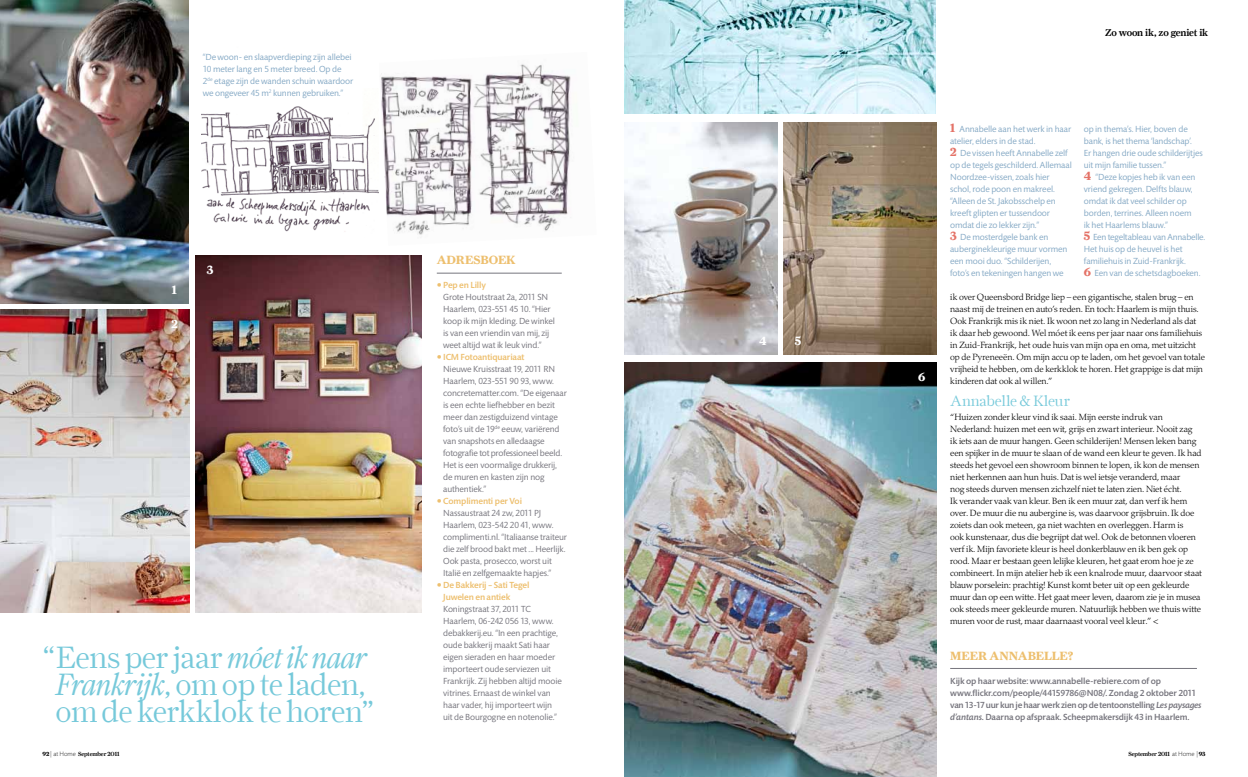
<style>
.page{position:relative;width:1248px;height:777px;background:#fff}
.page>*{position:absolute;margin:0;border:0;box-sizing:border-box;transform-origin:0 0}
.t1{font:300 31px/27px "Farnham Display";letter-spacing:-.025em;color:#76c9da;text-align:center}
.t2{font:300 15px "Farnham Display";color:#76c9da}
.t3{font:700 12px "Farnham Display";letter-spacing:.005em;color:#edbf6e}
.t4{font:700 12px "Farnham Display";color:#fff}
.t5{font:500 10px "Farnham Display";letter-spacing:-.02em;color:#000}
.t6{font:300 9px/12px "Palatino LT Std";letter-spacing:-.01em;color:#000}
.t7{font:9px/12px "Mundo Sans Std";letter-spacing:-.015em;color:#76757d}
.t8{font:9px/12px "Mundo Sans Std";letter-spacing:-.015em;color:#85a9c5}
.t9{font:500 9px/12px "Mundo Sans Std";letter-spacing:-.01em;color:#76757d}
.t10{font:500 9px/12px "Mundo Sans Std";letter-spacing:-.005em;color:#edbf6e}
.t11{font:500 6px "Farnham Display";letter-spacing:-.02em;color:#000}
.s1{font-style:italic}
.s2{font-size:18px;color:#edbf6e}
.s3{font-weight:500;color:#edbf6e}
.s4{font-weight:400;font-size:18px}
.s5{font-family:"Farnham Display";font-weight:700;font-size:12px;color:#e47267}
.s6{font-weight:700}
.s7{font-family:"Mundo Sans Std";font-weight:300}
.s8{font-family:"Mundo Sans Std";font-weight:300;font-size:6.5px}
</style>
<div class="page">
<img style="left:0;top:0;width:189px;height:303px">
<img style="left:624px;top:122px;width:153px;height:232px">
<img style="left:783px;top:122px;width:152px;height:233px">
<img style="left:624px;top:362px;width:311px;height:415px">
<img style="left:624px;top:0;width:311px;height:114px">
<img style="left:196px;top:255px;width:226px;height:357px">
<img style="left:378px;top:64px;width:193px;height:171px">
<img style="left:201px;top:106px;width:177px;height:126px">
<img style="left:0;top:309px;width:189px;height:303px">
<hr style="left:950px;top:668px;width:246px;height:1px;background:#76757d">
<hr style="left:437px;top:273px;width:124px;height:1px;background:#76757d">
<p class="t8" style="left:203px;top:51px;width:152px">“De woon- en slaapverdieping zijn allebei 10 meter lang en 5 meter breed. Op de 2<sup>de</sup> etage zijn de wanden schuin waardoor we ongeveer 45 m<sup>2</sup> kunnen gebruiken.”</p>
<h3 class="t4" style="left:172px;top:282px;width:7px">1</h3>
<h3 class="t4" style="left:171px;top:317px;width:8px">2</h3>
<h3 class="t4" style="left:207px;top:263px;width:8px">3</h3>
<h1 class="t1" style="left:43px;top:644px;width:333px">“ Eens per jaar <span class="s1">móet ik naar<br>Frankrijk</span>, om op te laden, om de kerkklok te horen”</h1>
<h3 class="t3" style="left:437px;top:253px;width:78px">ADRESBOEK</h3>
<p class="t7" style="left:443px;top:279px;width:113px;text-indent:-6px"><span class="s2">•</span> <span class="s3">Pep en Lilly<br></span>Grote Houtstraat 2a, 2011 SN<br>Haarlem, 023-551 45 10. “Hier koop ik mijn kleding. De winkel is van een vriendin van mij, zij weet altijd wat ik leuk vind.”</p>
<p class="t7" style="left:443px;top:351px;width:125px;text-indent:-6px"><span class="s2">•</span> <span class="s3">ICM Fotoantiquariaat<br></span>Nieuwe Kruisstraat 19, 2011 RN<br>Haarlem, 023-551 90 93, www. concretematter.com. “De eigenaar is een echte liefhebber en bezit meer dan zestigduizend vintage foto’s uit de 19<sup>de</sup> eeuw, variërend van snapshots en alledaagse fotografie tot professioneel beeld.<br>Het is een voormalige drukkerij, de muren en kasten zijn nog authentiek.”</p>
<p class="t7" style="left:443px;top:495px;width:125px;text-indent:-6px"><span class="s2">•</span> <span class="s3">Complimenti per Voi<br></span>Nassaustraat 24 zw, 2011 PJ<br>Haarlem, 023-542 20 41, www. complimenti.nl. “Italiaanse traiteur die zelf brood bakt met ... Heerlijk.<br>Ook pasta, prosecco, worst uit<br>Italië en zelfgemaakte hapjes.”</p>
<p class="t10" style="left:443px;top:579px;width:88px;text-indent:-6px"><span class="s4">•</span> De Bakkerij – Sati Tegel<br>Juwelen en antiek</p>
<p class="t7" style="left:443px;top:603px;width:120px">Koningstraat 37, 2011 TC<br>Haarlem, 06-242 056 13, www. debakkerij.eu. “In een prachtige, oude bakkerij maakt Sati haar eigen sieraden en haar moeder importeert oude serviezen uit<br>Frankrijk. Zij hebben altijd mooie vitrines. Ernaast de winkel van haar vader, hij importeert wijn uit de Bourgogne en notenolie.”</p>
<h3 class="t4" style="left:759px;top:334px;width:9px">4</h3>
<h3 class="t4" style="left:794px;top:334px;width:8px">5</h3>
<p class="t5" style="left:1105px;top:26px;width:104px">Zo woon ik, zo geniet ik</p>
<h3 class="t4" style="left:918px;top:370px;width:9px">6</h3>
<p class="t8" style="left:950px;top:123px;width:123px"><span class="s5">1</span> Annabelle aan het werk in haar atelier, elders in de stad.<br><span class="s5">2</span> De vissen heeft Annabelle zelf op de tegels geschilderd. Allemaal<br>Noordzee-vissen, zoals hier schol, rode poon en makreel. “Alleen de St. Jakobsschelp en kreeft glipten er tussendoor omdat die zo lekker zijn.”<br><span class="s5">3</span> De mosterdgele bank en auberginekleurige muur vormen een mooi duo. “Schilderijen, foto’s en tekeningen hangen we</p>
<p class="t8" style="left:1083px;top:123px;width:123px">op in thema’s. Hier, boven de bank, is het thema ‘landschap’.<br>Er hangen drie oude schilderijtjes uit mijn familie tussen.”<br><span class="s5">4</span> “Deze kopjes heb ik van een vriend gekregen. Delfts blauw, omdat ik dat veel schilder op borden, terrines. Alleen noem<br>ik het Haarlems blauw.”<br><span class="s5">5</span> Een tegeltableau van Annabelle.<br>Het huis op de heuvel is het familiehuis in Zuid-Frankrijk.<br><span class="s5">6</span> Een van de schetsdagboeken.</p>
<p class="t6" style="left:950px;top:291px;width:256px">ik over Queensbord Bridge liep – een gigantische, stalen brug – en naast mij de treinen en auto’s reden. En toch: Haarlem is mijn thuis.<br>Ook Frankrijk mis ik niet. Ik woon net zo lang in Nederland als dat ik daar heb gewoond. Wel móet ik eens per jaar naar ons familiehuis in Zuid-Frankrijk, het oude huis van mijn opa en oma, met uitzicht op de Pyreneeën. Om mijn accu op te laden, om het gevoel van totale vrijheid te hebben, om de kerkklok te horen. Het grappige is dat mijn kinderen dat ook al willen.”</p>
<h2 class="t2" style="left:950px;top:392px;width:121px">Annabelle &amp; Kleur</h2>
<p class="t6" style="left:950px;top:411px;width:253px">“Huizen zonder kleur vind ik saai. Mijn eerste indruk van Nederland: huizen met een wit, grijs en zwart interieur. Nooit zag<br>ik iets aan de muur hangen. Geen schilderijen! Mensen leken bang een spijker in de muur te slaan of de wand een kleur te geven. Ik had steeds het gevoel een showroom binnen te lopen, ik kon de mensen niet herkennen aan hun huis. Dat is wel ietsje veranderd, maar<br>nog steeds durven mensen zichzelf niet te laten zien. Niet écht.<br>Ik verander vaak van kleur. Ben ik een muur zat, dan verf ik hem over. De muur die nu aubergine is, was daarvoor grijsbruin. Ik doe zoiets dan ook meteen, ga niet wachten en overleggen. Harm is<br>ook kunstenaar, dus die begrijpt dat wel. Ook de betonnen vloeren verf ik. Mijn favoriete kleur is heel donkerblauw en ik ben gek op rood. Maar er bestaan geen lelijke kleuren, het gaat erom hoe je ze combineert. In mijn atelier heb ik een knalrode muur, daarvoor staat blauw porselein: prachtig! Kunst komt beter uit op een gekleurde muur dan op een witte. Het gaat meer leven, daarom zie je in musea ook steeds meer gekleurde muren. Natuurlijk hebben we thuis witte muren voor de rust, maar daarnaast vooral veel kleur.” &lt;</p>
<h3 class="t3" style="left:950px;top:649px;width:125px">MEER ANNABELLE?</h3>
<p class="t9" style="left:950px;top:675px;width:253px">Kijk op haar website: www.annabelle-rebiere.com of op www.flickr.com/people/44159786@N08/. Zondag 2 oktober 2011 van 13-17 uur kun je haar werk zien op de tentoonstelling <span class="s1">Les paysages d’antans</span>. Daarna op afspraak. Scheepmakersdijk 43 in Haarlem.</p>
<p class="t11" style="left:43px;top:750px;width:78px"><span class="s6">92</span> <span class="s7">|</span> <span class="s8">at Home</span> September 2011</p>
<p class="t11" style="left:1128px;top:750px;width:78px">September 2011 <span class="s8">at Home</span> <span class="s7">|</span> <span class="s6">93</span></p>
</div>
